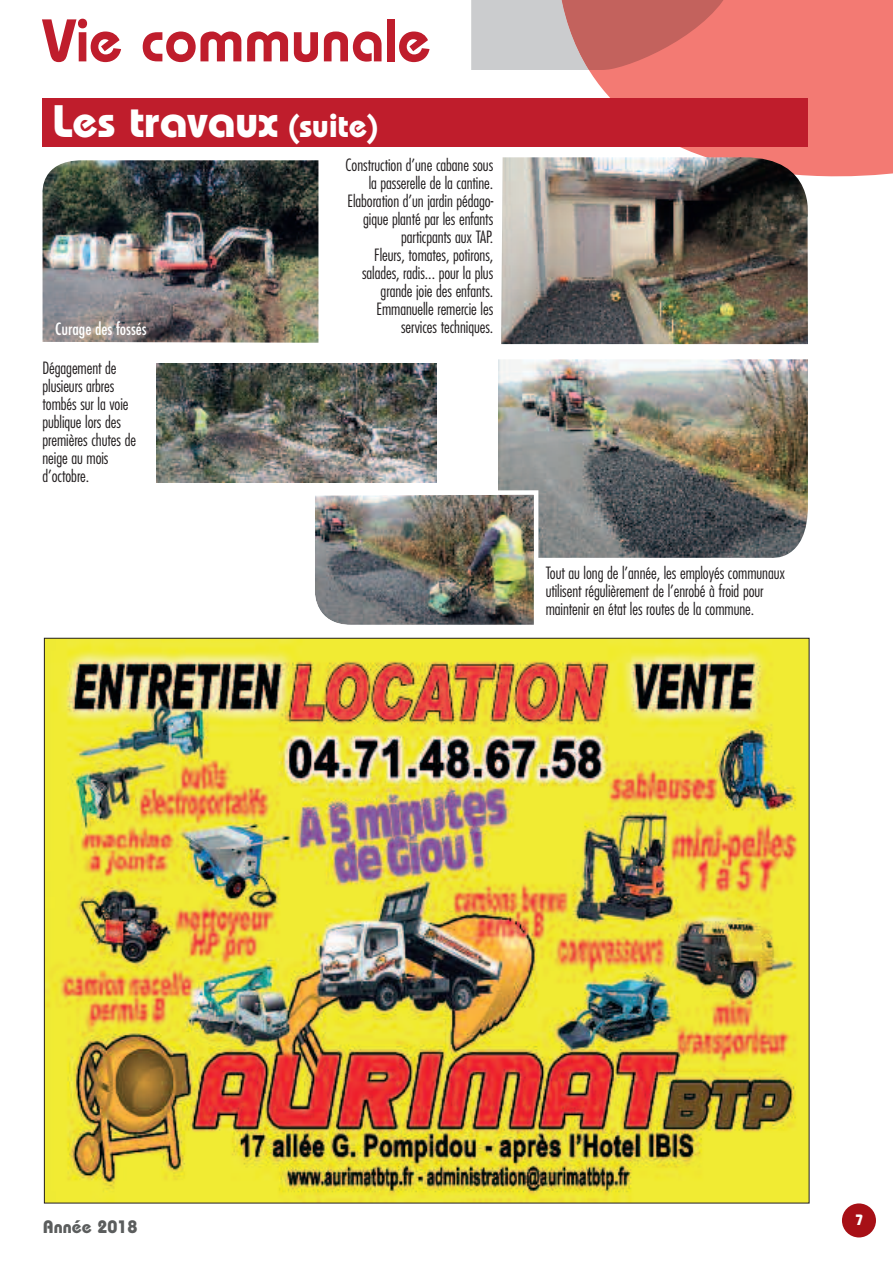
<style>
.page{position:relative;width:893px;height:1263px;background:#fff}
.page>*{position:absolute;margin:0;border:0;box-sizing:border-box;transform-origin:0 0}
.t1{font:600 60px "Bauhaus";color:#bf1d2c}
.t2{font:700 45.45px "Bauhaus";color:#fff}
.t3{font:700 18px "Bauhaus";color:#5b5d5d}
.t4{font:300 condensed 16.5px/18px "Futura";letter-spacing:-.005em;color:#231f20}
.t5{font:500 condensed 16.5px "Futura";letter-spacing:-.005em;color:#fff}
.t6{font:700 15px "Bauhaus";color:#fff}
.s1{font-size:33px}
</style>
<div class="page">
<svg style="left:557px;top:0;width:336px;height:176px;background:#f3857e"></svg>
<svg style="left:471px;top:0;width:265px;height:70px;background:#d08f8d"></svg>
<div style="left:842px;top:1203px;width:34px;height:34px;background:#a71016;border-radius:50%"></div>
<div style="left:43px;top:98px;width:765px;height:48px;background:#bf1d2c"></div>
<img style="left:501px;top:157px;width:307px;height:187px">
<img style="left:43px;top:160px;width:275px;height:183px">
<img style="left:499px;top:359px;width:309px;height:199px">
<img style="left:46px;top:640px;width:761px;height:561px">
<img style="left:156px;top:364px;width:280px;height:118px">
<img style="left:315px;top:490px;width:223px;height:135px">
<h1 class="t1" style="left:43px;top:19px;width:390px">Vie communale</h1>
<h2 class="t2" style="left:52px;top:105px;width:327px">Les travaux <span class="s1">(suite)</span></h2>
<p class="t5" style="left:55px;top:320px;width:93px">Curage des fossés</p>
<p class="t4" style="left:43px;top:360px;width:95px">Dégagement de plusieurs arbres tombés sur la voie publique lors des premières chutes de neige au mois d’octobre.</p>
<p class="t4" style="left:346px;top:157px;width:149px;text-align:right">Construction d’une cabane sous la passerelle de la cantine.<br>Elaboration d’un jardin pédago&shy;gique planté par les enfants particpants aux TAP.<br>Fleurs, tomates, potirons, salades, radis... pour la plus grande joie des enfants.<br>Emmanuelle remercie les services techniques.</p>
<p class="t4" style="left:546px;top:565px;width:241px">Tout au long de l’année, les employés communaux utilisent régulièrement de l’enrobé à froid pour maintenir en état les routes de la commune.</p>
<p class="t3" style="left:43px;top:1220px;width:96px">Année 2018</p>
<p class="t6" style="left:855px;top:1215px;width:10px">7</p>
</div>
